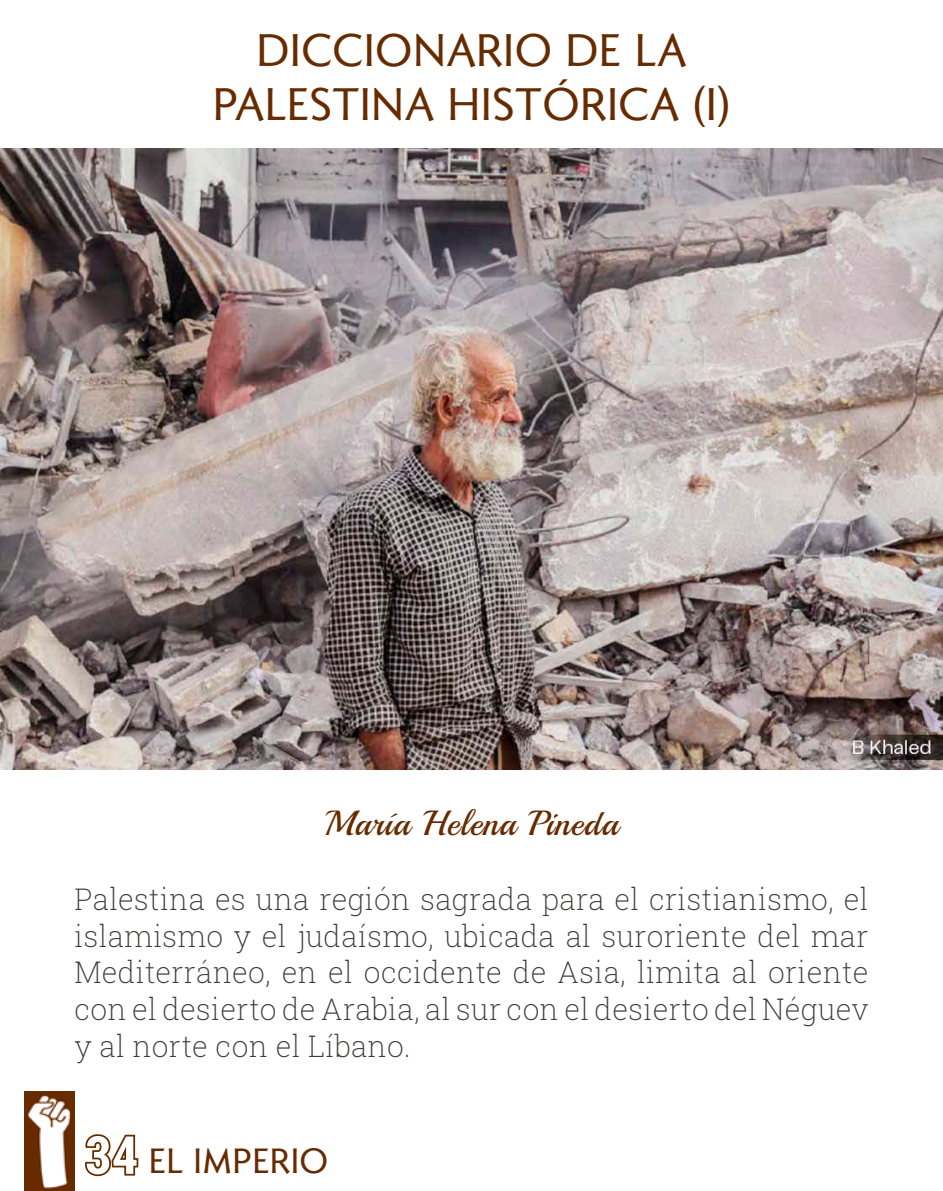
<style>
.page{position:relative;width:943px;height:1191px;background:#fff}
.page>*{position:absolute;margin:0;border:0;box-sizing:border-box;transform-origin:0 0}
.t1{font:45.5px/53.9px "Romanica";letter-spacing:.01em;color:#672b00;text-align:center}
.t2{font:35px "Playball";letter-spacing:.025em;color:#672b00}
.t3{font:35px "Romanica";letter-spacing:.01em;color:#672b00}
.t4{font:200 29.75px/36.8px "Roboto Slab";letter-spacing:.01em;color:#3c3c3a;text-align:justify}
.s1{font-family:"Roboto Condensed";font-weight:700;font-size:52.5px}
</style>
<div class="page">
<img style="left:0;top:149px;width:943px;height:620px">
<img style="left:25px;top:1091px;width:49px;height:100px">
<h1 class="t1" style="left:213px;top:22px;width:519px">DICCIONARIO DE LA<br>PALESTINA HISTÓRICA (I)</h1>
<p class="t2" style="left:324px;top:802px;width:295px">María Helena Pineda</p>
<p class="t4" style="left:74px;top:879px;width:795px">Palestina es una región sagrada para el cristianismo, el islamismo y el judaísmo, ubicada al suroriente del mar Mediterráneo, en el occidente de Asia, limita al oriente con el desierto de Arabia, al sur con el desierto del Néguev y al norte con el Líbano.</p>
<p class="t3" style="left:85px;top:1137px;width:244px"><span class="s1">34</span> EL IMPERIO</p>
</div>
